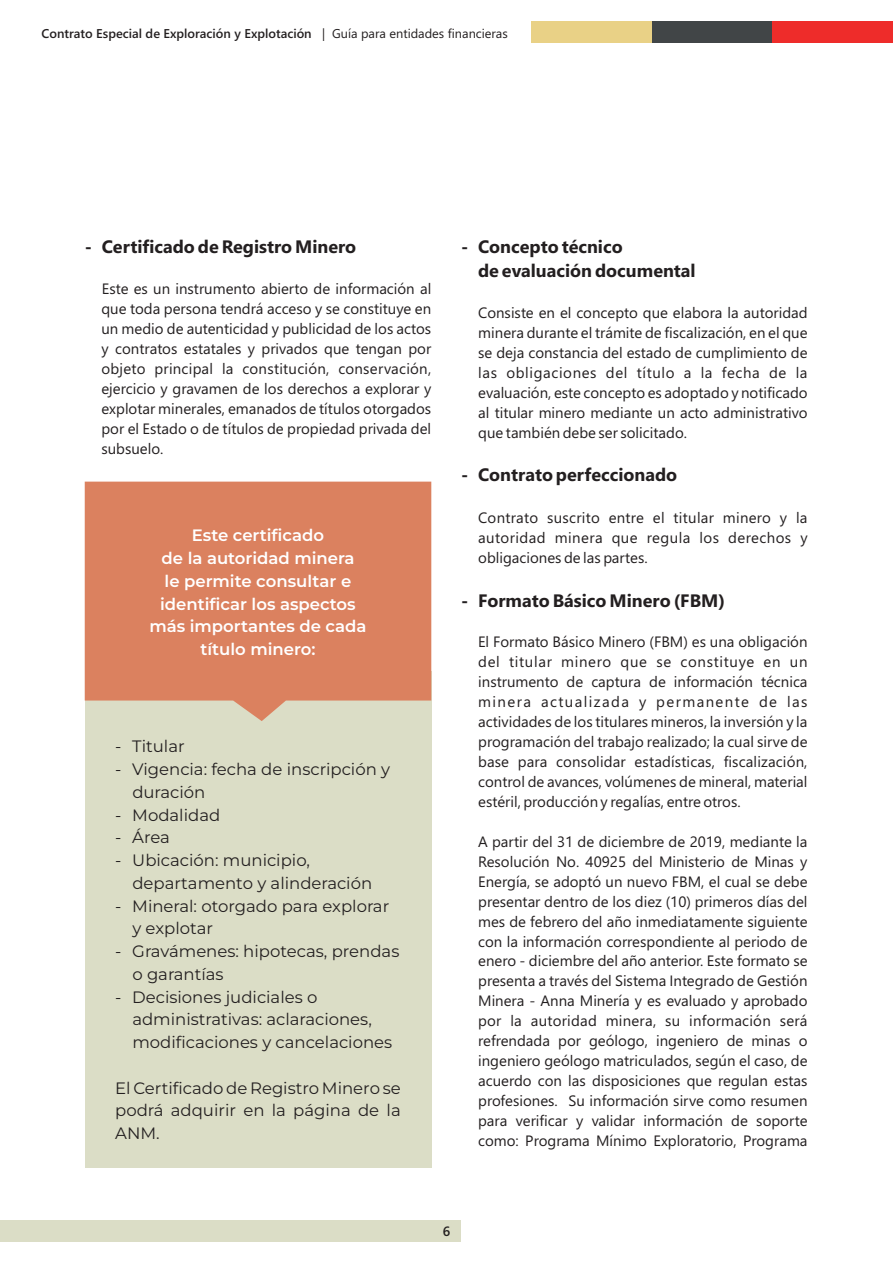
<style>
.page{position:relative;width:893px;height:1263px;background:#fff}
.page>*{position:absolute;margin:0;border:0;box-sizing:border-box;transform-origin:0 0}
.t1{font:700 18px/24px "Segoe UI";color:#231f20}
.t2{font:16.5px/22.8px "Montserrat";color:#231f20}
.t3{font:600 16.5px/22.8px "Montserrat";color:#fff;text-align:center}
.t4{font:15px/20px "Segoe UI";color:#231f20;text-align:justify}
.t5{font:600 13.5px "Segoe UI";color:#231f20}
.t6{font:600 12.75px "Segoe UI";color:#231f20}
.s1{font-weight:400}
</style>
<div class="page">
<div style="left:0;top:1220px;width:461px;height:22px;background:#dbddc6"></div>
<div style="left:532px;top:21px;width:120px;height:22px;background:#e9d186"></div>
<div style="left:652px;top:21px;width:120px;height:22px;background:#414547"></div>
<div style="left:772px;top:21px;width:121px;height:22px;background:#ee2c2a"></div>
<div style="left:85px;top:671px;width:346px;height:496px;background:#dbddc6"></div>
<svg style="left:85px;top:482px;width:346px;height:239px;background:#db8867"></svg>
<p class="t6" style="left:42px;top:28px;width:468px">Contrato Especial de Exploración y Explotación <span class="s1">| Guía para entidades financieras</span></p>
<p class="t1" style="left:85px;top:237px;width:273px">- Certificado de Registro Minero</p>
<p class="t4" style="left:101px;top:280px;width:331px">Este es un instrumento abierto de información al que toda persona tendrá acceso y se constituye en un medio de autenticidad y publicidad de los actos y contratos estatales y privados que tengan por objeto principal la constitución, conservación, ejercicio y gravamen de los derechos a explorar y explotar minerales, emanados de títulos otorgados por el Estado o de títulos de propiedad privada del subsuelo.</p>
<p class="t3" style="left:149px;top:524px;width:219px">Este certificado<br>de la autoridad minera<br>le permite consultar e identificar los aspectos más importantes de cada título minero:</p>
<p class="t2" style="left:115px;top:735px;width:71px">- Titular</p>
<p class="t2" style="left:132px;top:758px;width:259px;text-indent:-17px">- Vigencia: fecha de inscripción y duración</p>
<p class="t2" style="left:115px;top:803px;width:107px">- Modalidad</p>
<p class="t2" style="left:115px;top:826px;width:56px">- Área</p>
<p class="t2" style="left:132px;top:849px;width:241px;text-indent:-17px">- Ubicación: municipio, departamento y alinderación</p>
<p class="t2" style="left:132px;top:894px;width:258px;text-indent:-17px">- Mineral: otorgado para explorar y explotar</p>
<p class="t2" style="left:132px;top:940px;width:269px;text-indent:-17px">- Gravámenes: hipotecas, prendas o garantías</p>
<p class="t2" style="left:132px;top:985px;width:261px;text-indent:-17px">- Decisiones judiciales o administrativas: aclaraciones, modificaciones y cancelaciones</p>
<p class="t2" style="left:115px;top:1076px;width:287px;text-align:justify">El Certificado de Registro Minero se podrá adquirir en la página de la ANM.</p>
<p class="t1" style="left:478px;top:237px;width:219px;text-indent:-17px">- Concepto técnico<br>de evaluación documental</p>
<p class="t4" style="left:478px;top:304px;width:331px">Consiste en el concepto que elabora la autoridad minera durante el trámite de fiscalización, en el que se deja constancia del estado de cumplimiento de las obligaciones del título a la fecha de la evaluación, este concepto es adoptado y notificado al titular minero mediante un acto administrativo que también debe ser solicitado.</p>
<p class="t1" style="left:461px;top:464px;width:218px">- Contrato perfeccionado</p>
<p class="t4" style="left:478px;top:510px;width:331px">Contrato suscrito entre el titular minero y la autoridad minera que regula los derechos y obligaciones de las partes.</p>
<p class="t1" style="left:461px;top:590px;width:266px">- Formato Básico Minero (FBM)</p>
<p class="t4" style="left:478px;top:633px;width:331px">El Formato Básico Minero (FBM) es una obligación del titular minero que se constituye en un instrumento de captura de información técnica minera actualizada y permanente de las actividades de los titulares mineros, la inversión y la programación del trabajo realizado; la cual sirve de base para consolidar estadísticas, fiscalización, control de avances, volúmenes de mineral, material estéril, producción y regalías, entre otros.</p>
<p class="t4" style="left:478px;top:833px;width:331px">A partir del 31 de diciembre de 2019, mediante la Resolución No. 40925 del Ministerio de Minas y Energía, se adoptó un nuevo FBM, el cual se debe presentar dentro de los diez (10) primeros días del mes de febrero del año inmediatamente siguiente con la información correspondiente al periodo de enero - diciembre del año anterior. Este formato se presenta a través del Sistema Integrado de Gestión Minera - Anna Minería y es evaluado y aprobado por la autoridad minera, su información será refrendada por geólogo, ingeniero de minas o ingeniero geólogo matriculados, según el caso, de acuerdo con las disposiciones que regulan estas profesiones. Su información sirve como resumen para verificar y validar información de soporte como: Programa Mínimo Exploratorio, Programa</p>
<p class="t5" style="left:443px;top:1226px;width:9px">6</p>
</div>
